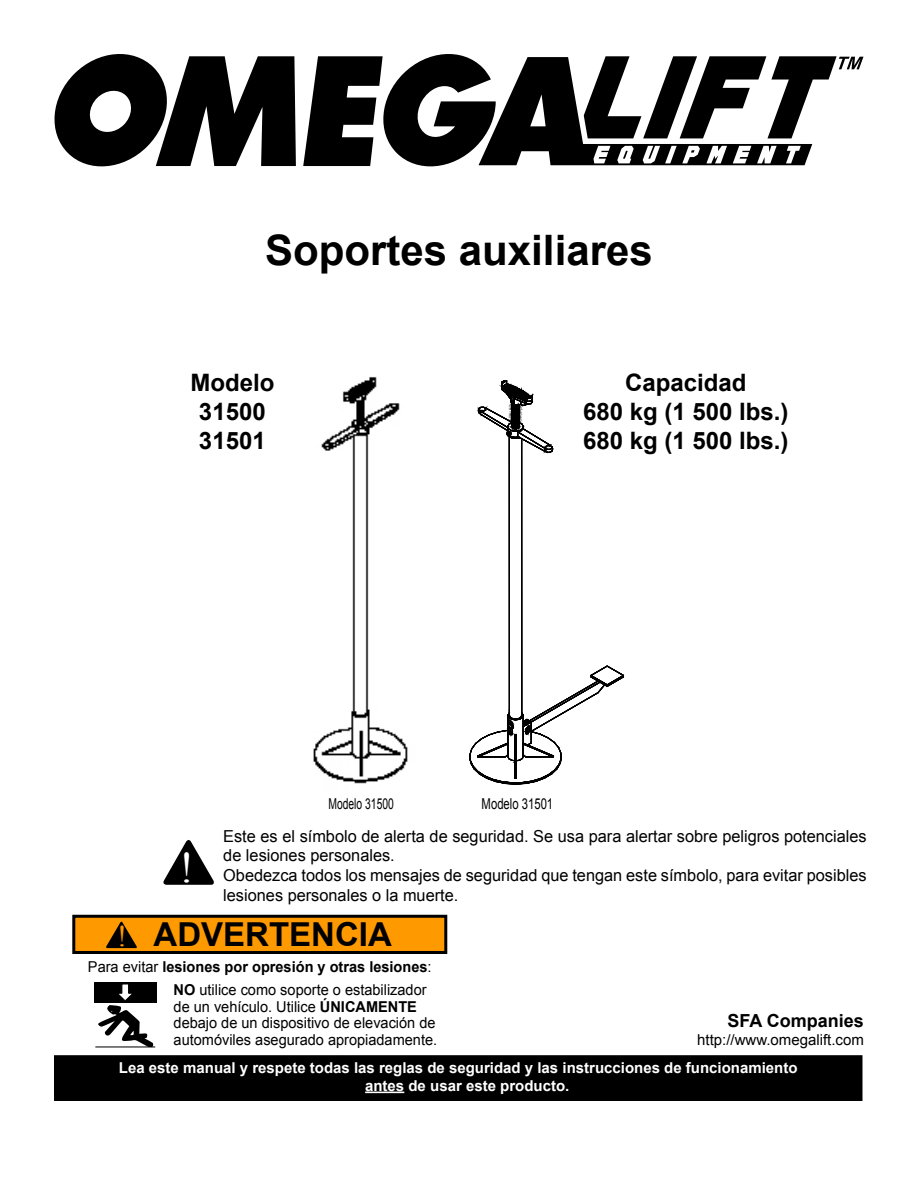
<style>
.page{position:relative;width:918px;height:1188px;background:#fff}
.page>*{position:absolute;margin:0;border:0;box-sizing:border-box;transform-origin:0 0}
.t1{font:43.5px "Times New Roman";color:#fff}
.t2{font:700 42px "Arial";color:#000}
.t3{font:700 33px "Arial";color:#000}
.t4{font:700 24px/28.8px "Arial";color:#000;text-align:center}
.t5{font:700 18px "Arial";color:#000}
.t6{font:16.5px/19.8px "Arial";color:#000}
.t7{font:15px/16.5px "Arial";color:#000}
.t8{font:700 15px/18px "Arial";color:#fff}
.t9{font:15px "Arial";color:#000;scale:.69 1}
.t10{font:15px "Arial";color:#000;scale:.75 1}
.s1{font-family:"Times New Roman";font-weight:400;font-size:30px;color:#f90}
.s2{font-weight:700}
</style>
<div class="page">
<svg style="left:163px;top:840px;width:51px;height:45px"></svg>
<div style="left:55px;top:1056px;width:807px;height:44px;background:#000"></div>
<div style="left:54px;top:1055px;width:808px;height:46px;border:2px solid #000"></div>
<hr style="left:365px;top:1092px;width:39px;height:1px;background:#fff">
<img style="left:313px;top:377px;width:95px;height:407px">
<svg style="left:477px;top:407px;width:148px;height:271px"></svg>
<div style="left:509px;top:437px;width:1px;height:273px;border:1px solid #000"></div>
<svg style="left:469px;top:665px;width:155px;height:120px"></svg>
<svg style="left:478px;top:380px;width:75px;height:73px"></svg>
<div style="left:74px;top:916px;width:372px;height:36px;background:#f90"></div>
<div style="left:72px;top:915px;width:375px;height:39px;border:3px solid #000"></div>
<svg style="left:106px;top:921px;width:31px;height:27px"></svg>
<div style="left:95px;top:982px;width:62px;height:21px;background:#000"></div>
<hr style="left:95px;top:1046px;width:60px;height:1px;background:#000">
<svg style="left:97px;top:984px;width:56px;height:63px"></svg>
<svg style="left:55px;top:54px;width:241px;height:113px"></svg>
<svg style="left:303px;top:54px;width:560px;height:113px"></svg>
<h2 class="t2" style="left:265px;top:223px;width:389px">Soportes auxiliares</h2>
<h3 class="t4" style="left:190px;top:369px;width:85px">Modelo<br>31500<br>31501</h3>
<h3 class="t4" style="left:583px;top:369px;width:207px">Capacidad<br>680 kg (1 500 lbs.)<br>680 kg (1 500 lbs.)</h3>
<p class="t9" style="left:329px;top:794px;width:96px">Modelo 31500</p>
<p class="t10" style="left:482px;top:794px;width:97px">Modelo 31501</p>
<h1 class="t1" style="left:180px;top:838px;width:16px">!</h1>
<p class="t6" style="left:223px;top:826px;width:645px">Este es el símbolo de alerta de seguridad. Se usa para alertar sobre peligros potenciales de lesiones personales.<br>Obedezca todos los mensajes de seguridad que tengan este símbolo, para evitar posibles lesiones personales o la muerte.</p>
<h3 class="t3" style="left:117px;top:913px;width:276px"><span class="s1">!</span> ADVERTENCIA</h3>
<p class="t7" style="left:174px;top:955px;width:260px;line-height:23.1px;text-indent:-86px">Para evitar <span class="s2">lesiones por opresión y otras lesiones</span>:<br><span class="s2">NO</span> utilice como soporte o estabilizador</p>
<p class="t7" style="left:174px;top:998px;width:265px">de un vehículo. Utilice <span class="s2">ÚNICAMENTE </span>debajo de un dispositivo de elevación de automóviles asegurado apropiadamente.</p>
<p class="t5" style="left:728px;top:1008px;width:138px">SFA Companies</p>
<p class="t7" style="left:697px;top:1031px;width:168px">http://www.omegalift.com</p>
<p class="t8" style="left:365px;top:1059px;width:434px;text-indent:-246px">Lea este manual y respete todas las reglas de seguridad y las instrucciones de funcionamiento antes de usar este producto.</p>
</div>
